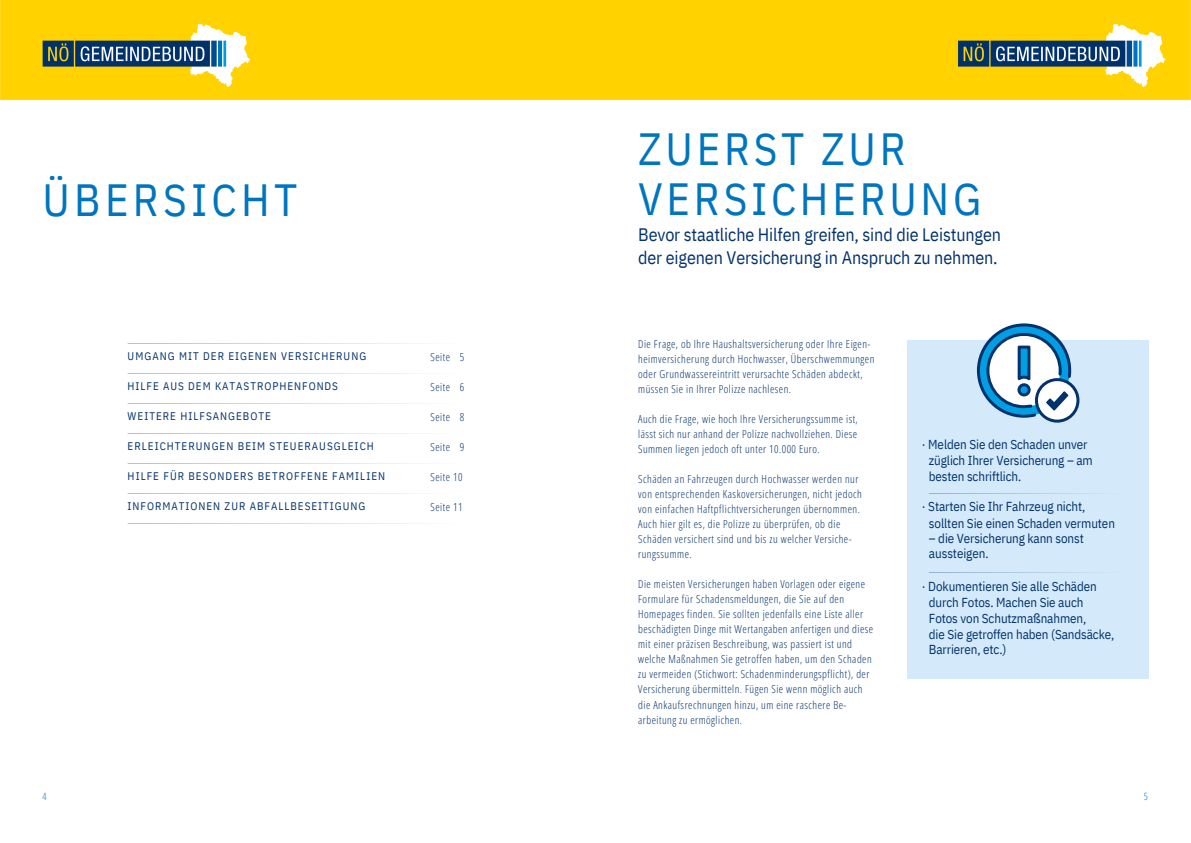
<style>
.page{position:relative;width:1191px;height:843px;background:#fff}
.page>*{position:absolute;margin:0;border:0;box-sizing:border-box;transform-origin:0 0}
.t1{font:45px/49.5px "IBM Plex Sans Cond";letter-spacing:.08em;color:#0075bf}
.t2{font:18px/23.2px "IBM Plex Sans Cond";letter-spacing:-.005em;color:#03326c}
.t3{font:13px/15.8px "IBM Plex Sans Cond";letter-spacing:-.01em;color:#03326c}
.t4{font:300 11px/15px "Open Sans Condensed";letter-spacing:.045em;color:#03326c}
.t5{font:11px "IBM Plex Sans Cond";letter-spacing:.095em;color:#03326c}
.t6{font:300 10px "Open Sans Condensed";color:#0075bf}
</style>
<div class="page">
<hr style="left:128px;top:343px;width:340px;height:1px;background:#03326c">
<hr style="left:128px;top:373px;width:340px;height:1px;background:#03326c">
<hr style="left:128px;top:403px;width:340px;height:1px;background:#03326c">
<hr style="left:128px;top:433px;width:340px;height:1px;background:#03326c">
<hr style="left:128px;top:463px;width:340px;height:1px;background:#03326c">
<hr style="left:128px;top:493px;width:340px;height:1px;background:#03326c">
<svg style="left:128px;top:523px;width:292px;height:1px"></svg>
<div style="left:907px;top:340px;width:241px;height:337px;background:#d4eafa"></div>
<hr style="left:928px;top:493px;width:199px;height:1px;background:#03326c">
<hr style="left:928px;top:572px;width:199px;height:1px;background:#03326c">
<svg style="left:976px;top:323px;width:103px;height:99px"></svg>
<img style="left:0;top:0;width:1190px;height:100px">
<h4 class="t1" style="left:43px;top:174px;width:256px">ÜBERSICHT</h4>
<h3 class="t5" style="left:128px;top:349px;width:240px">UMGANG MIT DER EIGENEN VERSICHERUNG</h3>
<h3 class="t5" style="left:128px;top:379px;width:212px">HILFE AUS DEM KATASTROPHENFONDS</h3>
<h3 class="t5" style="left:128px;top:409px;width:145px">WEITERE HILFSANGEBOTE</h3>
<h3 class="t5" style="left:128px;top:439px;width:248px">ERLEICHTERUNGEN BEIM STEUERAUSGLEICH</h3>
<p class="t5" style="left:128px;top:469px;width:259px">HILFE FÜR BESONDERS BETROFFENE FAMILIEN</p>
<p class="t5" style="left:128px;top:499px;width:239px">INFORMATIONEN ZUR ABFALLBESEITIGUNG</p>
<p class="t4" style="left:430px;top:349px;width:21px">Seite</p>
<h4 class="t4" style="left:459px;top:349px;width:6px">5</h4>
<p class="t4" style="left:430px;top:379px;width:21px">Seite</p>
<p class="t4" style="left:459px;top:379px;width:6px">6</p>
<h4 class="t4" style="left:430px;top:409px;width:21px">Seite</h4>
<p class="t4" style="left:459px;top:409px;width:6px">8</p>
<p class="t4" style="left:430px;top:439px;width:21px">Seite</p>
<h4 class="t4" style="left:459px;top:439px;width:6px">9</h4>
<p class="t4" style="left:430px;top:469px;width:34px">Seite 10</p>
<p class="t4" style="left:430px;top:499px;width:34px">Seite 11</p>
<p class="t1" style="left:638px;top:124px;width:344px">ZUERST ZUR<br>VERSICHERUNG</p>
<p class="t2" style="left:638px;top:223px;width:364px">Bevor staatliche Hilfen greifen, sind die Leistungen der eigenen Versicherung in Anspruch zu nehmen.</p>
<h4 class="t4" style="left:638px;top:336px;width:238px">Die Frage, ob Ihre Haushaltsversicherung oder Ihre Eigen&shy;heimversicherung durch Hochwasser, Überschwemmungen oder Grundwassereintritt verursachte Schäden abdeckt, müssen Sie in Ihrer Polizze nachlesen.</h4>
<p class="t4" style="left:638px;top:411px;width:221px;text-align:justify">Auch die Frage, wie hoch Ihre Versicherungssumme ist, lässt sich nur anhand der Polizze nachvollziehen. Diese Summen liegen jedoch oft unter 10.000 Euro.</p>
<h4 class="t4" style="left:638px;top:471px;width:225px">Schäden an Fahrzeugen durch Hochwasser werden nur von entsprechenden Kaskoversicherungen, nicht jedoch von einfachen Haftpflichtversicherungen übernommen.<br>Auch hier gilt es, die Polizze zu überprüfen, ob die Schäden versichert sind und bis zu welcher Versiche&shy;rungssumme.</h4>
<p class="t4" style="left:638px;top:576px;width:236px">Die meisten Versicherungen haben Vorlagen oder eigene Formulare für Schadensmeldungen, die Sie auf den Homepages finden. Sie sollten jedenfalls eine Liste aller beschädigten Dinge mit Wertangaben anfertigen und diese mit einer präzisen Beschreibung, was passiert ist und welche Maßnahmen Sie getroffen haben, um den Schaden zu vermeiden (Stichwort: Schadenminderungspflicht), der Versicherung übermitteln. Fügen Sie wenn möglich auch die Ankaufsrechnungen hinzu, um eine raschere Be&shy;arbeitung zu ermöglichen.</p>
<p class="t3" style="left:921px;top:436px;width:167px">· Melden Sie den Schaden unver</p>
<p class="t3" style="left:928px;top:452px;width:165px">züglich Ihrer Versicherung – am besten schriftlich.</p>
<p class="t3" style="left:921px;top:498px;width:165px">· Starten Sie Ihr Fahrzeug nicht,</p>
<p class="t3" style="left:928px;top:515px;width:187px">sollten Sie einen Schaden vermuten</p>
<p class="t3" style="left:928px;top:530px;width:156px;line-height:15px">– die Versicherung kann sonst aussteigen.</p>
<h3 class="t3" style="left:921px;top:577px;width:176px">· Dokumentieren Sie alle Schäden</h3>
<h3 class="t3" style="left:928px;top:594px;width:187px">durch Fotos. Machen Sie auch<br>Fotos von Schutzmaßnahmen,<br>die Sie getroffen haben (Sandsäcke,<br>Barrieren, etc.)</h3>
<h1 class="t6" style="left:43px;top:789px;width:6px">4</h1>
<h2 class="t6" style="left:1143px;top:789px;width:6px">5</h2>
</div>
